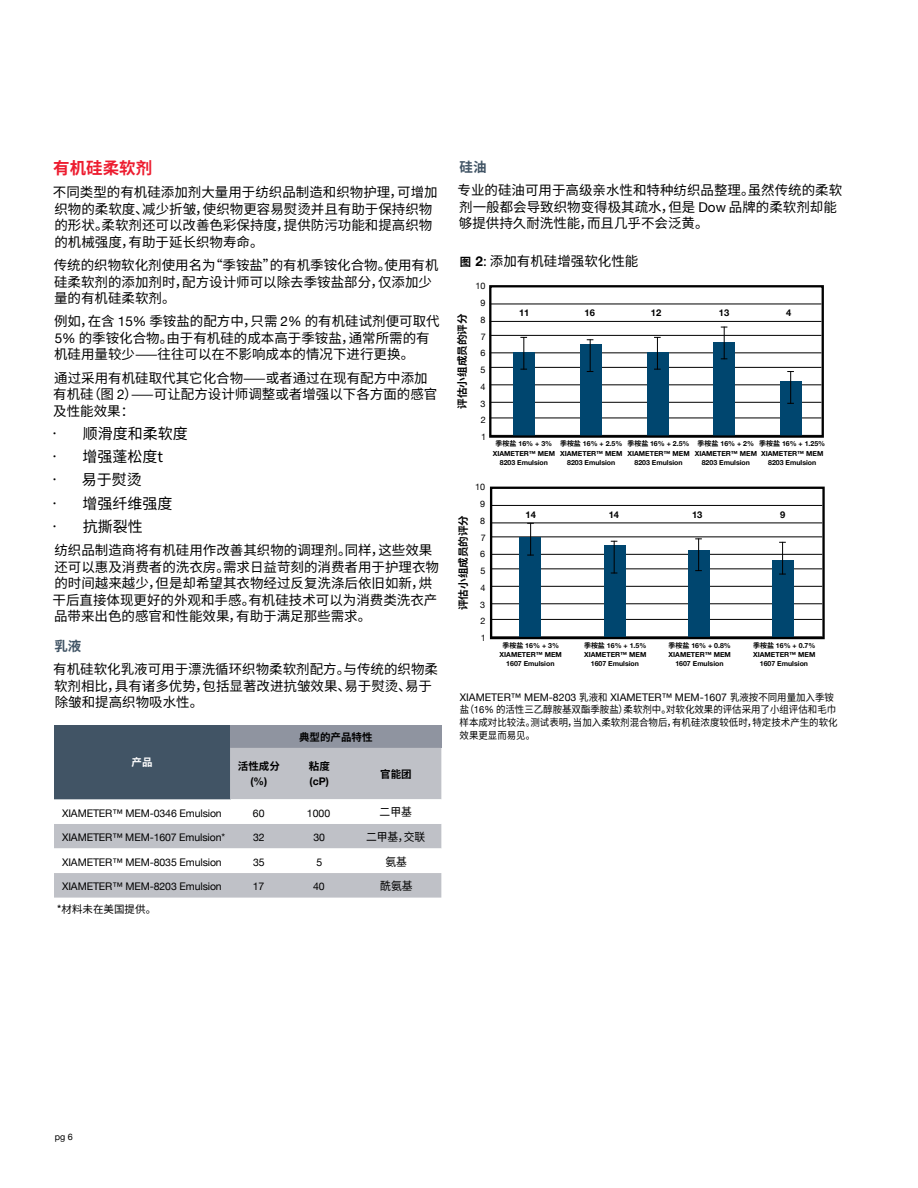
<style>
.page{position:relative;width:918px;height:1188px;background:#fff}
.page>*{position:absolute;margin:0;border:0;box-sizing:border-box;transform-origin:0 0}
.t1{font:700 16.5px "Noto Sans SC";color:#ed1c2f}
.t2{font:15px "Noto Sans SC";color:#000}
.t3{font:13.5px/16.5px "Noto Sans SC";color:#000}
.t4{font:700 13.5px "Noto Sans SC";color:#415465}
.t5{font:11.4px "Noto Sans SC";color:#000;scale:.95 1}
.t6{font:10.5px "Helvetica Neue";letter-spacing:-.01em;color:#000}
.t7{font:700 10.5px "Noto Sans SC";color:#000}
.t8{font:10.5px "Noto Sans SC";color:#000}
.t9{font:700 10.5px "Helvetica Neue";color:#000}
.t10{font:700 10.5px "Noto Sans SC";color:#fff}
.t11{font:10.05px/12.6px "Noto Sans SC";color:#000;scale:.95 1}
.t12{font:700 9.3px "Helvetica Neue";color:#000}
.t13{font:9px/16.8px "Helvetica Neue";color:#000;text-align:justify}
.t14{font:700 7.05px/9.3px "Helvetica Neue";color:#000;text-align:center}
.s1{font-family:"Helvetica Neue"}
.s2{font-weight:700;font-size:11.4px}
.s3{font-family:"Helvetica Neue";font-weight:700}
.s4{font-family:"Noto Sans SC"}
.s5{font-family:"Noto Sans SC";font-size:10.05px}
</style>
<div class="page">
<div style="left:54px;top:725px;width:176px;height:74px;background:#415465"></div>
<div style="left:230px;top:725px;width:211px;height:23px;background:#8f94a0"></div>
<svg style="left:54px;top:748px;width:387px;height:150px;fill:#bfc1c7"></svg>
<svg style="left:54px;top:799px;width:387px;height:74px"></svg>
<hr style="left:490px;top:304px;width:331px;height:1px;background:#000">
<hr style="left:490px;top:321px;width:331px;height:1px;background:#000">
<hr style="left:490px;top:335px;width:331px;height:1px;background:#000">
<hr style="left:490px;top:352px;width:331px;height:1px;background:#000">
<hr style="left:490px;top:367px;width:331px;height:1px;background:#000">
<hr style="left:490px;top:384px;width:331px;height:1px;background:#000">
<hr style="left:490px;top:402px;width:331px;height:1px;background:#000">
<hr style="left:490px;top:418px;width:331px;height:1px;background:#000">
<div style="left:513px;top:352px;width:21px;height:83px;background:#00466f"></div>
<div style="left:580px;top:344px;width:21px;height:92px;background:#00466f"></div>
<div style="left:647px;top:353px;width:22px;height:83px;background:#00466f"></div>
<div style="left:713px;top:342px;width:22px;height:94px;background:#00466f"></div>
<div style="left:780px;top:381px;width:22px;height:55px;background:#00466f"></div>
<div style="left:489px;top:285px;width:335px;height:153px;border:2px solid #000"></div>
<hr style="left:523px;top:337px;width:1px;height:33px;background:#000">
<hr style="left:590px;top:339px;width:1px;height:33px;background:#000">
<hr style="left:657px;top:337px;width:1px;height:33px;background:#000">
<hr style="left:724px;top:327px;width:1px;height:32px;background:#000">
<hr style="left:790px;top:371px;width:1px;height:33px;background:#000">
<hr style="left:491px;top:505px;width:331px;height:1px;background:#000">
<hr style="left:491px;top:523px;width:331px;height:1px;background:#000">
<hr style="left:491px;top:536px;width:331px;height:1px;background:#000">
<hr style="left:491px;top:554px;width:331px;height:1px;background:#000">
<hr style="left:491px;top:568px;width:331px;height:1px;background:#000">
<hr style="left:491px;top:586px;width:331px;height:1px;background:#000">
<hr style="left:491px;top:603px;width:331px;height:1px;background:#000">
<hr style="left:491px;top:619px;width:331px;height:1px;background:#000">
<div style="left:519px;top:537px;width:22px;height:100px;background:#00466f"></div>
<hr style="left:530px;top:523px;width:1px;height:32px;background:#000">
<div style="left:604px;top:545px;width:21px;height:93px;background:#00466f"></div>
<hr style="left:614px;top:541px;width:1px;height:32px;background:#000">
<div style="left:688px;top:550px;width:22px;height:88px;background:#00466f"></div>
<hr style="left:698px;top:538px;width:1px;height:33px;background:#000">
<div style="left:772px;top:560px;width:21px;height:78px;background:#00466f"></div>
<hr style="left:782px;top:542px;width:1px;height:32px;background:#000">
<div style="left:490px;top:487px;width:335px;height:152px;border:2px solid #000"></div>
<p class="t1" style="left:53px;top:159px;width:100px">有机硅柔软剂</p>
<p class="t3" style="left:53px;top:185px;width:386px">不同类型的有机硅添加剂大量用于纺织品制造和织物护理，可增加织物的柔软度、减少折皱，使织物更容易熨烫并且有助于保持织物的形状。柔软剂还可以改善色彩保持度，提供防污功能和提高织物的机械强度，有助于延长织物寿命。</p>
<p class="t3" style="left:54px;top:257px;width:386px">传统的织物软化剂使用名为“季铵盐”的有机季铵化合物。使用有机硅柔软剂的添加剂时，配方设计师可以除去季铵盐部分，仅添加少量的有机硅柔软剂。</p>
<p class="t3" style="left:54px;top:314px;width:387px">例如，在含 <span class="s1">15%</span> 季铵盐的配方中，只需 <span class="s1">2%</span> 的有机硅试剂便可取代<br><span class="s1">5%</span> 的季铵化合物。由于有机硅的成本高于季铵盐，通常所需的有机硅用量较少——往往可以在不影响成本的情况下进行更换。</p>
<p class="t3" style="left:53px;top:370px;width:386px">通过采用有机硅取代其它化合物——或者通过在现有配方中添加有机硅（图 <span class="s1">2</span>）——可让配方设计师调整或者增强以下各方面的感官及性能效果：</p>
<p class="t2" style="left:47px;top:425px;width:142px">• 顺滑度和柔软度</p>
<p class="t2" style="left:47px;top:448px;width:117px">• 增强蓬松度t</p>
<p class="t2" style="left:47px;top:472px;width:96px">• 易于熨烫</p>
<p class="t2" style="left:47px;top:495px;width:127px">• 增强纤维强度</p>
<p class="t2" style="left:47px;top:518px;width:97px">• 抗撕裂性</p>
<p class="t3" style="left:53px;top:542px;width:388px">纺织品制造商将有机硅用作改善其织物的调理剂。同样，这些效果还可以惠及消费者的洗衣房。需求日益苛刻的消费者用于护理衣物的时间越来越少，但是却希望其衣物经过反复洗涤后依旧如新，烘干后直接体现更好的外观和手感。有机硅技术可以为消费类洗衣产品带来出色的感官和性能效果，有助于满足那些需求。</p>
<p class="t4" style="left:54px;top:639px;width:28px">乳液</p>
<p class="t3" style="left:53px;top:662px;width:386px">有机硅软化乳液可用于漂洗循环织物柔软剂配方。与传统的织物柔软剂相比，具有诸多优势，包括显著改进抗皱效果、易于熨烫、易于除皱和提高织物吸水性。</p>
<p class="t10" style="left:132px;top:757px;width:22px">产品</p>
<p class="t7" style="left:238px;top:761px;width:43px">活性成分</p>
<p class="t9" style="left:250px;top:773px;width:18px">(%)</p>
<p class="t7" style="left:299px;top:731px;width:75px">典型的产品特性</p>
<p class="t7" style="left:309px;top:761px;width:22px">粘度</p>
<p class="t9" style="left:310px;top:773px;width:21px">(cP)</p>
<p class="t7" style="left:380px;top:768px;width:33px">官能团</p>
<p class="t6" style="left:62px;top:805px;width:161px">XIAMETER™ MEM-0346 Emulsion</p>
<p class="t6" style="left:253px;top:805px;width:13px">60</p>
<p class="t6" style="left:307px;top:805px;width:25px">1000</p>
<p class="t5" style="left:380px;top:806px;width:36px">二甲基</p>
<p class="t6" style="left:62px;top:830px;width:165px">XIAMETER™ MEM-1607 Emulsion*</p>
<p class="t6" style="left:253px;top:830px;width:13px">32</p>
<p class="t6" style="left:313px;top:830px;width:13px">30</p>
<p class="t5" style="left:366px;top:830px;width:64px">二甲基，交联</p>
<p class="t6" style="left:62px;top:854px;width:161px">XIAMETER™ MEM-8035 Emulsion</p>
<p class="t6" style="left:253px;top:854px;width:13px">35</p>
<p class="t6" style="left:317px;top:854px;width:7px">5</p>
<p class="t5" style="left:385px;top:855px;width:24px">氨基</p>
<p class="t6" style="left:62px;top:879px;width:161px">XIAMETER™ MEM-8203 Emulsion</p>
<p class="t6" style="left:253px;top:879px;width:13px">17</p>
<p class="t6" style="left:313px;top:879px;width:13px">40</p>
<p class="t5" style="left:380px;top:879px;width:36px">酰氨基</p>
<p class="t8" style="left:57px;top:904px;width:101px">*材料未在美国提供。</p>
<p class="t4" style="left:460px;top:159px;width:28px">硅油</p>
<p class="t3" style="left:458px;top:182px;width:386px">专业的硅油可用于高级亲水性和特种纺织品整理。虽然传统的柔软剂一般都会导致织物变得极其疏水，但是 <span class="s1">Dow</span> 品牌的柔软剂却能够提供持久耐洗性能，而且几乎不会泛黄。</p>
<p class="t3" style="left:460px;top:253px;width:180px"><span class="s2">图</span> <span class="s3">2</span>: 添加有机硅增强软化性能</p>
<p class="t7" style="left:457px;top:409px;width:97px;rotate:-90deg">评估小组成员的评分</p>
<p class="t13" style="left:480px;top:278px;width:7px;text-indent:-5px">10<br>9<br>8<br>7<br>6<br>5<br>4<br>3<br>2<br>1</p>
<p class="t12" style="left:519px;top:306px;width:12px">11</p>
<p class="t12" style="left:585px;top:306px;width:12px">16</p>
<p class="t12" style="left:651px;top:306px;width:12px">12</p>
<p class="t12" style="left:719px;top:306px;width:12px">13</p>
<p class="t12" style="left:786px;top:306px;width:7px">4</p>
<p class="t14" style="left:493px;top:439px;width:64px"><span class="s4">季桉盐</span> 16% + 3%<br>XIAMETER™ MEM<br>8203 Emulsion</p>
<p class="t14" style="left:560px;top:439px;width:64px"><span class="s4">季桉盐</span> 16% + 2.5%<br>XIAMETER™ MEM<br>8203 Emulsion</p>
<p class="t14" style="left:627px;top:439px;width:64px"><span class="s4">季桉盐</span> 16% + 2.5%<br>XIAMETER™ MEM<br>8203 Emulsion</p>
<p class="t14" style="left:695px;top:439px;width:64px"><span class="s4">季桉盐</span> 16% + 2%<br>XIAMETER™ MEM<br>8203 Emulsion</p>
<p class="t14" style="left:759px;top:439px;width:68px"><span class="s4">季桉盐</span> 16% + 1.25%<br>XIAMETER™ MEM<br>8203 Emulsion</p>
<p class="t13" style="left:480px;top:479px;width:7px;text-indent:-5px">10<br>9<br>8<br>7<br>6<br>5<br>4<br>3<br>2<br>1</p>
<p class="t7" style="left:457px;top:610px;width:97px;rotate:-90deg">评估小组成员的评分</p>
<p class="t12" style="left:526px;top:507px;width:12px">14</p>
<p class="t14" style="left:500px;top:641px;width:64px"><span class="s4">季桉盐</span> 16% + 3%<br>XIAMETER™ MEM<br>1607 Emulsion</p>
<p class="t12" style="left:609px;top:507px;width:12px">14</p>
<p class="t12" style="left:692px;top:507px;width:12px">13</p>
<p class="t12" style="left:780px;top:507px;width:7px">9</p>
<p class="t14" style="left:584px;top:641px;width:64px"><span class="s4">季桉盐</span> 16% + 1.5%<br>XIAMETER™ MEM<br>1607 Emulsion</p>
<p class="t14" style="left:669px;top:641px;width:64px"><span class="s4">季桉盐</span> 16% + 0.8%<br>XIAMETER™ MEM<br>1607 Emulsion</p>
<p class="t14" style="left:753px;top:641px;width:64px"><span class="s4">季桉盐</span> 16% + 0.7%<br>XIAMETER™ MEM<br>1607 Emulsion</p>
<p class="t6" style="left:460px;top:689px;width:376px">XIAMETER™ MEM-8203 <span class="s5">乳液和</span> XIAMETER™ MEM-1607 <span class="s5">乳液按不同用量加入季铵</span></p>
<p class="t11" style="left:460px;top:704px;width:399px">盐（<span class="s1">16%</span> 的活性三乙醇胺基双酯季胺盐）柔软剂中。对软化效果的评估采用了小组评估和毛巾样本成对比较法。测试表明，当加入柔软剂混合物后，有机硅浓度较低时，特定技术产生的软化效果更显而易见。</p>
<p class="t13" style="left:55px;top:1129px;width:20px">pg 6</p>
</div>
